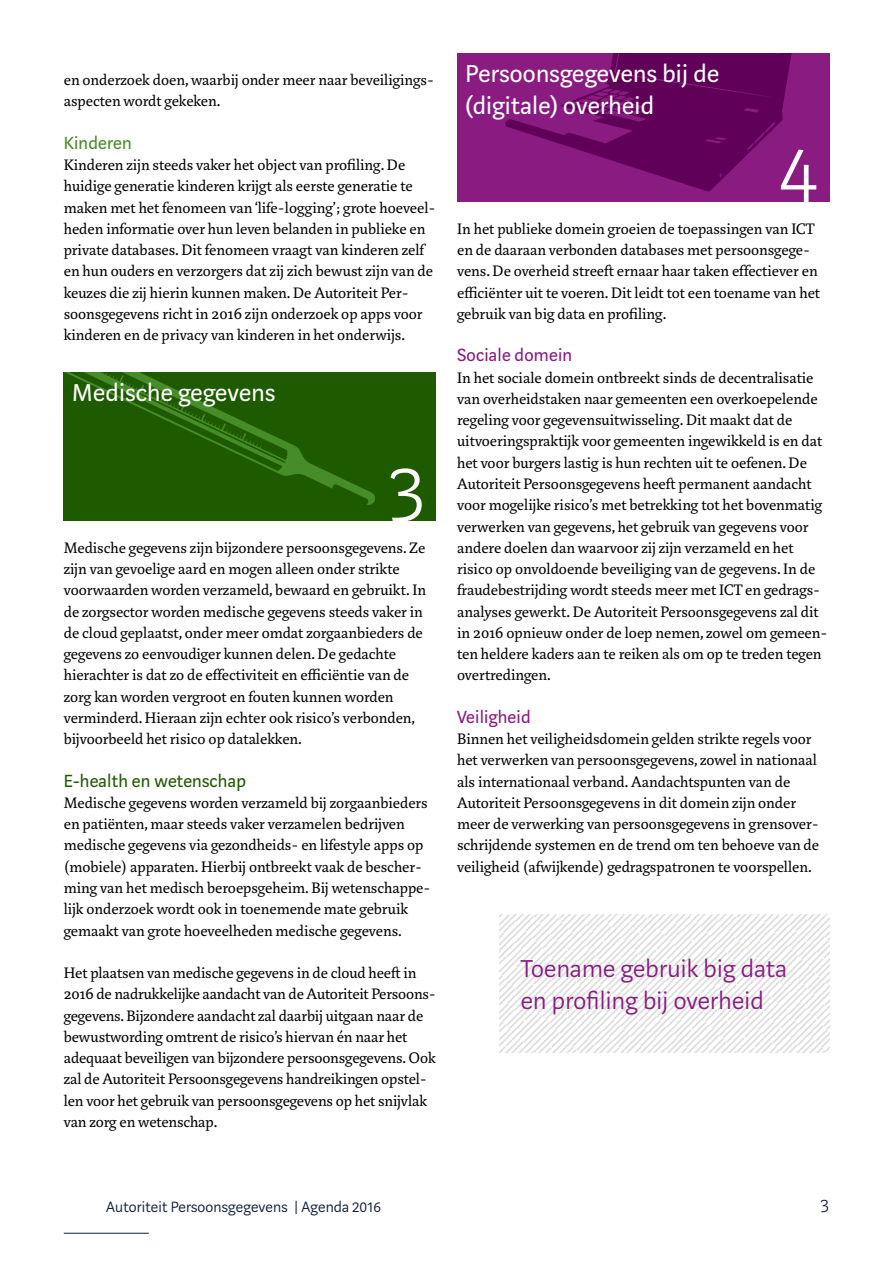
<style>
.page{position:relative;width:893px;height:1263px;background:#fff}
.page>*{position:absolute;margin:0;border:0;box-sizing:border-box;transform-origin:0 0}
.t1{font:200 90px "Marat Sans";color:#fff}
.t2{font:27px/32px "Marat Sans";letter-spacing:.01em;color:#fff}
.t3{font:300 27px/32px "Marat Sans";letter-spacing:.01em;color:#891b81}
.t4{font:200 21px "Marat Sans";color:#0f1e3c}
.t5{font:19.5px "Marat Sans";letter-spacing:.01em;color:#891b81}
.t6{font:19.5px "Marat Sans";letter-spacing:.01em;color:#1e5a00}
.t7{font:19.5px "Marat Sans";letter-spacing:.01em;color:#468c28}
.t8{font:16.5px/21.3px "Marat";color:#000}
.t9{font:300 16.5px "Marat Sans";letter-spacing:.01em;color:#0f1e3c}
</style>
<div class="page">
<hr style="left:64px;top:1233px;width:85px;height:1px;background:#0f1e3c">
<div style="left:64px;top:372px;width:372px;height:149px;background:#1e5a00"></div>
<svg style="left:65px;top:372px;width:310px;height:133px"></svg>
<div style="left:457px;top:53px;width:372px;height:149px;background:#891b81"></div>
<svg style="left:505px;top:53px;width:287px;height:139px"></svg>
<svg style="left:500px;top:914px;width:329px;height:138px"></svg>
<p class="t8" style="left:64px;top:69px;width:372px">en onderzoek doen, waarbij onder meer naar beveiligings&shy;aspecten wordt gekeken.</p>
<p class="t7" style="left:64px;top:132px;width:69px">Kinderen</p>
<p class="t8" style="left:64px;top:154px;width:373px">Kinderen zijn steeds vaker het object van profiling. De huidige generatie kinderen krijgt als eerste generatie te maken met het fenomeen van ‘life-logging’; grote hoeveel&shy;heden informatie over hun leven belanden in publieke en private databases. Dit fenomeen vraagt van kinderen zelf en hun ouders en verzorgers dat zij zich bewust zijn van de keuzes die zij hierin kunnen maken. De Autoriteit Per&shy;soonsgegevens richt in 2016 zijn onderzoek op apps voor kinderen en de privacy van kinderen in het onderwijs.</p>
<h2 class="t2" style="left:72px;top:376px;width:205px">Medische gegevens</h2>
<h1 class="t1" style="left:390px;top:446px;width:37px">3</h1>
<p class="t8" style="left:64px;top:537px;width:364px">Medische gegevens zijn bijzondere persoonsgegevens. Ze zijn van gevoelige aard en mogen alleen onder strikte voorwaarden worden verzameld, bewaard en gebruikt. In de zorgsector worden medische gegevens steeds vaker in de cloud geplaatst, onder meer omdat zorgaanbieders de gegevens zo eenvoudiger kunnen delen. De gedachte hierachter is dat zo de effectiviteit en efficiëntie van de zorg kan worden vergroot en fouten kunnen worden verminderd. Hieraan zijn echter ook risico’s verbonden, bijvoorbeeld het risico op datalekken.</p>
<p class="t6" style="left:64px;top:770px;width:184px">E-health en wetenschap</p>
<p class="t8" style="left:64px;top:792px;width:368px">Medische gegevens worden verzameld bij zorgaanbieders en patiënten, maar steeds vaker verzamelen bedrijven medische gegevens via gezondheids- en lifestyle apps op (mobiele) apparaten. Hierbij ontbreekt vaak de bescher&shy;ming van het medisch beroepsgeheim. Bij wetenschappe&shy;lijk onderzoek wordt ook in toenemende mate gebruik gemaakt van grote hoeveelheden medische gegevens.</p>
<p class="t8" style="left:64px;top:962px;width:374px">Het plaatsen van medische gegevens in de cloud heeft in 2016 de nadrukkelijke aandacht van de Autoriteit Persoons&shy;gegevens. Bijzondere aandacht zal daarbij uitgaan naar de bewustwording omtrent de risico’s hiervan én naar het adequaat beveiligen van bijzondere persoonsgegevens. Ook zal de Autoriteit Persoonsgegevens handreikingen opstel&shy;len voor het gebruik van persoonsgegevens op het snijvlak van zorg en wetenschap.</p>
<h2 class="t2" style="left:466px;top:58px;width:255px">Persoonsgegevens bij de (digitale) overheid</h2>
<h1 class="t1" style="left:778px;top:127px;width:42px">4</h1>
<p class="t8" style="left:457px;top:218px;width:364px">In het publieke domein groeien de toepassingen van ICT en de daaraan verbonden databases met persoonsgege&shy;vens. De overheid streeft ernaar haar taken effectiever en efficiënter uit te voeren. Dit leidt tot een toename van het gebruik van big data en profiling.</p>
<p class="t5" style="left:457px;top:345px;width:116px">Sociale domein</p>
<p class="t8" style="left:457px;top:367px;width:372px">In het sociale domein ontbreekt sinds de decentralisatie van overheidstaken naar gemeenten een overkoepelende regeling voor gegevensuitwisseling. Dit maakt dat de uitvoeringspraktijk voor gemeenten ingewikkeld is en dat het voor burgers lastig is hun rechten uit te oefenen. De Autoriteit Persoonsgegevens heeft permanent aandacht voor mogelijke risico’s met betrekking tot het bovenmatig verwerken van gegevens, het gebruik van gegevens voor andere doelen dan waarvoor zij zijn verzameld en het risico op onvoldoende beveiliging van de gegevens. In de fraudebestrijding wordt steeds meer met ICT en gedrags&shy;analyses gewerkt. De Autoriteit Persoonsgegevens zal dit in 2016 opnieuw onder de loep nemen, zowel om gemeen&shy;ten heldere kaders aan te reiken als om op te treden tegen overtredingen.</p>
<p class="t5" style="left:457px;top:706px;width:75px">Veiligheid</p>
<p class="t8" style="left:457px;top:728px;width:363px">Binnen het veiligheidsdomein gelden strikte regels voor het verwerken van persoonsgegevens, zowel in nationaal als internationaal verband. Aandachtspunten van de Autoriteit Persoonsgegevens in dit domein zijn onder meer de verwerking van persoonsgegevens in grensover&shy;schrijdende systemen en de trend om ten behoeve van de veiligheid (afwijkende) gedragspatronen te voorspellen.</p>
<h2 class="t3" style="left:521px;top:953px;width:268px">Toename gebruik big data en profiling bij overheid</h2>
<p class="t9" style="left:106px;top:1198px;width:276px">Autoriteit Persoonsgegevens | Agenda 2016</p>
<p class="t4" style="left:821px;top:1194px;width:10px">3</p>
</div>
